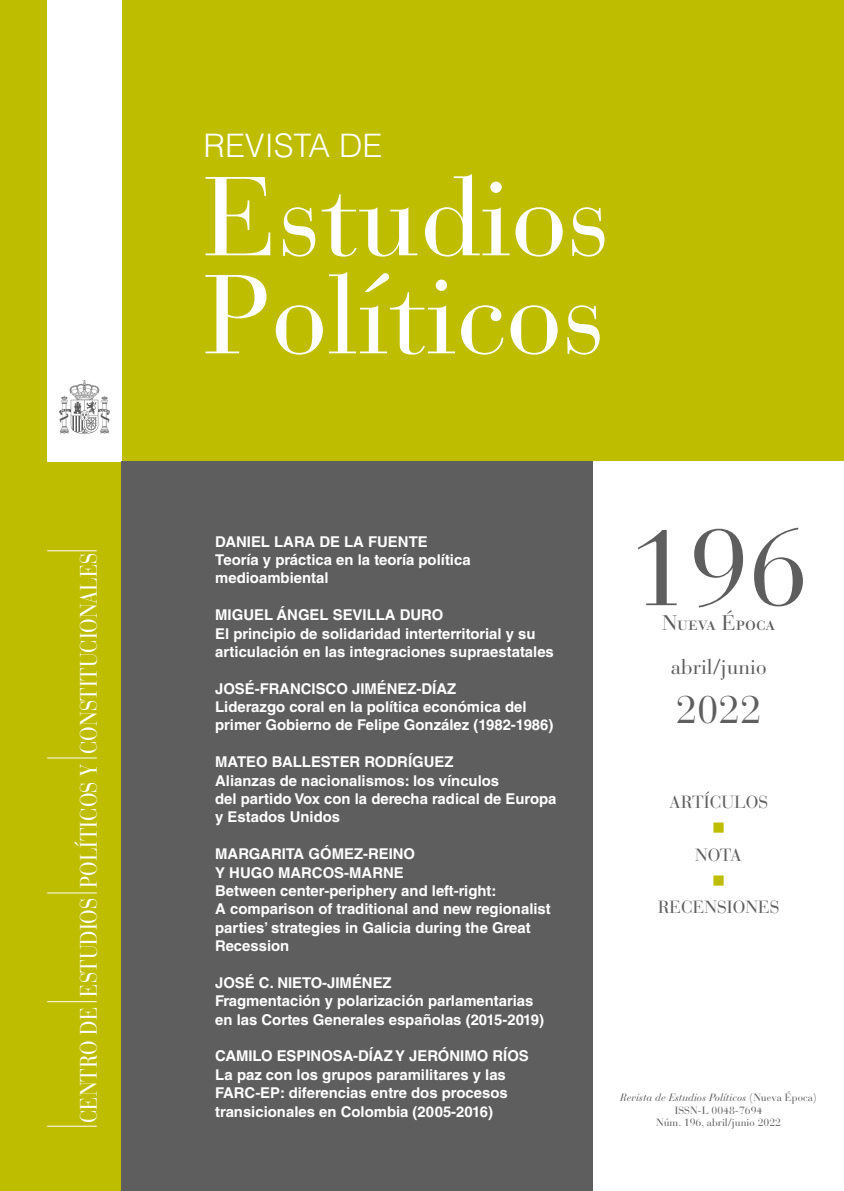
<style>
.page{position:relative;width:844px;height:1191px;background:#fff}
.page>*{position:absolute;margin:0;border:0;box-sizing:border-box;transform-origin:0 0}
.t1{font:111.12px "Bauer Bodoni Std";color:#fff}
.t2{font:107.62px "Bauer Bodoni Std";color:#5f5e5e}
.t3{font:38.5px "Bauer Bodoni Std";color:#5f5e5e}
.t4{font:300 32.38px "Helvetica LT Std";color:#fff}
.t5{font:23.62px "Bauer Bodoni Std";color:#fff;scale:.85 1}
.t6{font:21px "Bauer Bodoni Std";color:#5f5e5e}
.t7{font:17.5px "Bauer Bodoni Std";color:#5f5e5e}
.t8{font:17.5px "Wingdings";color:#bebd00}
.Artículo_sumario{font:700 14.88px/18.4px "Helvetica LT Std";color:#fff}
.Autor_sumario{font:700 14.88px/18.4px "Helvetica LT Std";color:#fff}
.t9{font:italic 10.5px "Bauer Bodoni Std";color:#5f5e5e}
.t10{font:10.5px "Bauer Bodoni Std";color:#5f5e5e}
.s1{font-style:inherit}
.s2{font-style:normal}
</style>
<div class="page">
<div style="left:0;top:0;width:843px;height:1191px;background:#bebd00"></div>
<div style="left:47px;top:0;width:75px;height:461px;background:#fff"></div>
<div style="left:122px;top:461px;width:471px;height:730px;background:#5f5e5e"></div>
<div style="left:593px;top:461px;width:250px;height:730px;background:#fff"></div>
<hr style="left:47px;top:1001px;width:50px;height:1px;background:#fff">
<hr style="left:47px;top:892px;width:50px;height:1px;background:#fff">
<hr style="left:47px;top:757px;width:50px;height:1px;background:#fff">
<hr style="left:47px;top:550px;width:50px;height:1px;background:#fff">
<hr style="left:47px;top:1126px;width:50px;height:1px;background:#fff">
<img style="left:60px;top:381px;width:49px;height:52px">
<p class="t5" style="left:75px;top:1123px;width:672px;rotate:-90deg">CENTRO DE ESTUDIOS POLÍTICOS Y CONSTITUCIONALES</p>
<p class="t4" style="left:203px;top:125px;width:180px">REVISTA DE</p>
<p class="t1" style="left:203px;top:151px;width:408px">Estudios</p>
<p class="t1" style="left:203px;top:249px;width:403px">Políticos</p>
<p class="Autor_sumario" style="left:215px;top:532px;width:214px">DANIEL LARA DE LA FUENTE</p>
<p class="Artículo_sumario" style="left:215px;top:550px;width:257px">Teoría y práctica en la teoría política medioambiental</p>
<p class="Autor_sumario" style="left:215px;top:605px;width:229px">MIGUEL ÁNGEL SEVILLA DURO</p>
<p class="Artículo_sumario" style="left:215px;top:624px;width:340px">El principio de solidaridad interterritorial y su articulación en las integraciones supraestatales</p>
<p class="Autor_sumario" style="left:215px;top:679px;width:242px">JOSÉ-FRANCISCO JIMÉNEZ-DÍAZ</p>
<p class="Artículo_sumario" style="left:215px;top:697px;width:339px">Liderazgo coral en la política económica del primer Gobierno de Felipe González (1982-1986)</p>
<p class="Autor_sumario" style="left:215px;top:752px;width:240px">MATEO BALLESTER RODRÍGUEZ</p>
<p class="Artículo_sumario" style="left:215px;top:771px;width:343px">Alianzas de nacionalismos: los vínculos<br>del partido Vox con la derecha radical de Europa y Estados Unidos</p>
<p class="Autor_sumario" style="left:215px;top:844px;width:201px">MARGARITA GÓMEZ-REINO<br><span class="s1">Y</span> HUGO MARCOS-MARNE</p>
<p class="Artículo_sumario" style="left:215px;top:881px;width:337px">Between center-periphery and left-right:<br>A comparison of traditional and new regionalist parties’ strategies in Galicia during the Great Recession</p>
<p class="Autor_sumario" style="left:215px;top:973px;width:178px">JOSÉ C. NIETO-JIMÉNEZ</p>
<p class="Artículo_sumario" style="left:215px;top:991px;width:330px">Fragmentación y polarización parlamentarias en las Cortes Generales españolas (2015-2019)</p>
<p class="Autor_sumario" style="left:215px;top:1046px;width:315px">CAMILO ESPINOSA-DÍAZ <span class="s1">Y</span> JERÓNIMO RÍOS</p>
<p class="Artículo_sumario" style="left:215px;top:1065px;width:294px">La paz con los grupos paramilitares y las<br>FARC-EP: diferencias entre dos procesos transicionales en Colombia (2005-2016)</p>
<p class="t2" style="left:628px;top:504px;width:181px">196</p>
<p class="t6" style="left:662px;top:610px;width:115px">Nueva Época</p>
<p class="t6" style="left:670px;top:654px;width:97px">abril/junio</p>
<p class="t3" style="left:675px;top:686px;width:87px">2022</p>
<p class="t7" style="left:669px;top:791px;width:100px">ARTÍCULOS</p>
<p class="t8" style="left:712px;top:818px;width:15px">■</p>
<p class="t7" style="left:695px;top:844px;width:48px">NOTA</p>
<p class="t8" style="left:712px;top:871px;width:15px">■</p>
<p class="t7" style="left:657px;top:896px;width:123px">RECENSIONES</p>
<p class="t9" style="left:620px;top:1091px;width:198px">Revista de Estudios Políticos <span class="s2">(Nueva Época)</span></p>
<p class="t10" style="left:674px;top:1104px;width:89px">ISSN-L 0048-7694</p>
<p class="t10" style="left:656px;top:1116px;width:126px">Núm. 196, abril/junio 2022</p>
</div>
